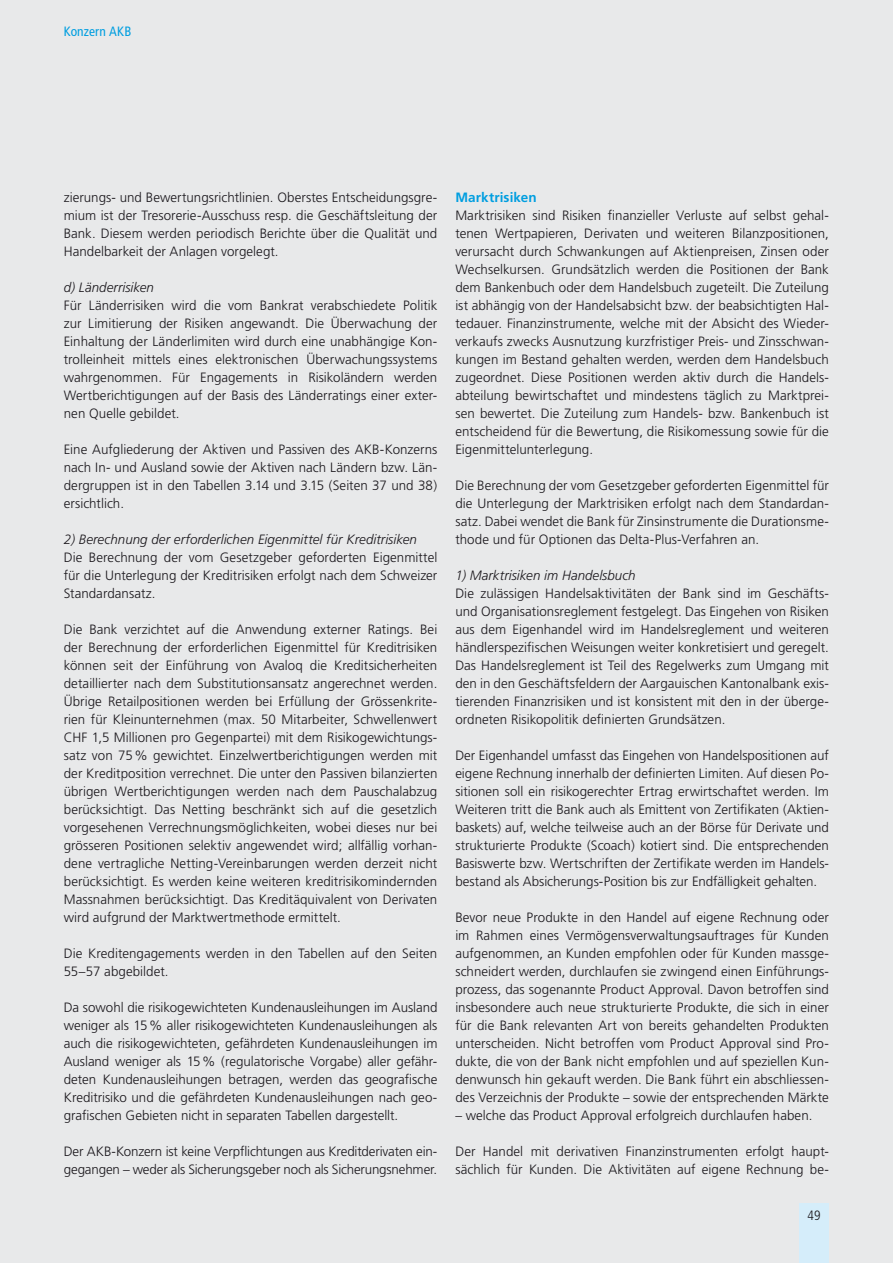
<style>
.page{position:relative;width:893px;height:1263px;background:#e8e9ea}
.page>*{position:absolute;margin:0;border:0;box-sizing:border-box;transform-origin:0 0}
.t1{font:300 13.5px/18px "Frutiger";color:#1a171c;text-align:justify}
.t2{font:italic 300 13.5px "Frutiger";color:#1a171c}
.t3{font:700 13.5px "Frutiger";letter-spacing:.01em;color:#009ee0}
.t4{font:condensed 13.5px "Frutiger";letter-spacing:.01em;color:#009ee0}
.t5{font:300 condensed 13.5px "Frutiger";color:#1a171c}
</style>
<div class="page">
<div style="left:799px;top:1203px;width:30px;height:60px;background:#d5edfa"></div>
<p class="t4" style="left:64px;top:26px;width:69px">Konzern AKB</p>
<p class="t1" style="left:64px;top:189px;width:375px">zierungs- und Bewertungsrichtlinien. Oberstes Entscheidungsgre&shy;mium ist der Tresorerie-Ausschuss resp. die Geschäftsleitung der Bank. Diesem werden periodisch Berichte über die Qualität und Handelbarkeit der Anlagen vorgelegt.</p>
<p class="t2" style="left:64px;top:282px;width:92px">d) Länderrisiken</p>
<p class="t1" style="left:64px;top:297px;width:375px">Für Länderrisiken wird die vom Bankrat verabschiedete Politik zur Limitierung der Risiken angewandt. Die Überwachung der Einhaltung der Länderlimiten wird durch eine unabhängige Kon&shy;trolleinheit mittels eines elektronischen Überwachungssystems wahrgenommen. Für Engagements in Risikoländern werden Wertberichtigungen auf der Basis des Länderratings einer exter&shy;nen Quelle gebildet.</p>
<p class="t1" style="left:64px;top:441px;width:375px">Eine Aufgliederung der Aktiven und Passiven des AKB-Konzerns nach In- und Ausland sowie der Aktiven nach Ländern bzw. Län&shy;dergruppen ist in den Tabellen 3.14 und 3.15 (Seiten 37 und 38) ersichtlich.</p>
<p class="t2" style="left:64px;top:534px;width:355px">2) Berechnung der erforderlichen Eigenmittel für Kreditrisiken</p>
<p class="t1" style="left:64px;top:549px;width:375px">Die Berechnung der vom Gesetzgeber geforderten Eigenmittel für die Unterlegung der Kreditrisiken erfolgt nach dem Schweizer Standardansatz.</p>
<p class="t1" style="left:64px;top:621px;width:375px">Die Bank verzichtet auf die Anwendung externer Ratings. Bei der Berechnung der erforderlichen Eigenmittel für Kreditrisiken können seit der Einführung von Avaloq die Kreditsicherheiten detaillierter nach dem Substitutionsansatz angerechnet werden.<br>Übrige Retailpositionen werden bei Erfüllung der Grössenkrite&shy;rien für Kleinunternehmen (max. 50 Mitarbeiter, Schwellenwert CHF 1,5 Millionen pro Gegenpartei) mit dem Risikogewichtungs&shy;satz von 75 % gewichtet. Einzelwertberichtigungen werden mit der Kreditposition verrechnet. Die unter den Passiven bilanzierten übrigen Wertberichtigungen werden nach dem Pauschalabzug berücksichtigt. Das Netting beschränkt sich auf die gesetzlich vorgesehenen Verrechnungsmöglichkeiten, wobei dieses nur bei grösseren Positionen selektiv angewendet wird; allfällig vorhan&shy;dene vertragliche Netting-Vereinbarungen werden derzeit nicht berücksichtigt. Es werden keine weiteren kreditrisikomindernden Massnahmen berücksichtigt. Das Kreditäquivalent von Derivaten wird aufgrund der Marktwertmethode ermittelt.</p>
<p class="t1" style="left:64px;top:945px;width:375px">Die Kreditengagements werden in den Tabellen auf den Seiten<br>55–57 abgebildet.</p>
<p class="t1" style="left:64px;top:999px;width:375px">Da sowohl die risikogewichteten Kundenausleihungen im Ausland weniger als 15 % aller risikogewichteten Kundenausleihungen als auch die risikogewichteten, gefährdeten Kundenausleihungen im Ausland weniger als 15 % (regulatorische Vorgabe) aller gefähr&shy;deten Kundenausleihungen betragen, werden das geografische Kreditrisiko und die gefährdeten Kundenausleihungen nach geo&shy;grafischen Gebieten nicht in separaten Tabellen dargestellt.</p>
<p class="t1" style="left:64px;top:1143px;width:375px">Der AKB-Konzern ist keine Verpflichtungen aus Kreditderivaten ein&shy;gegangen – weder als Sicherungsgeber noch als Sicherungsnehmer.</p>
<p class="t3" style="left:455px;top:192px;width:83px">Marktrisiken</p>
<p class="t1" style="left:455px;top:207px;width:375px">Marktrisiken sind Risiken finanzieller Verluste auf selbst gehal&shy;tenen Wertpapieren, Derivaten und weiteren Bilanzpositionen, verursacht durch Schwankungen auf Aktienpreisen, Zinsen oder Wechselkursen. Grundsätzlich werden die Positionen der Bank dem Bankenbuch oder dem Handelsbuch zugeteilt. Die Zuteilung ist abhängig von der Handelsabsicht bzw. der beabsichtigten Hal&shy;tedauer. Finanzinstrumente, welche mit der Absicht des Wieder&shy;verkaufs zwecks Ausnutzung kurzfristiger Preis- und Zinsschwan&shy;kungen im Bestand gehalten werden, werden dem Handelsbuch zugeordnet. Diese Positionen werden aktiv durch die Handels&shy;abteilung bewirtschaftet und mindestens täglich zu Marktprei&shy;sen bewertet. Die Zuteilung zum Handels- bzw. Bankenbuch ist entscheidend für die Bewertung, die Risikomessung sowie für die Eigenmittelunterlegung.</p>
<p class="t1" style="left:455px;top:477px;width:375px">Die Berechnung der vom Gesetzgeber geforderten Eigenmittel für die Unterlegung der Marktrisiken erfolgt nach dem Standardan&shy;satz. Dabei wendet die Bank für Zinsinstrumente die Durationsme&shy;thode und für Optionen das Delta-Plus-Verfahren an.</p>
<p class="t2" style="left:455px;top:570px;width:182px">1) Marktrisiken im Handelsbuch</p>
<p class="t1" style="left:455px;top:585px;width:375px">Die zulässigen Handelsaktivitäten der Bank sind im Geschäfts&shy;und Organisationsreglement festgelegt. Das Eingehen von Risiken aus dem Eigenhandel wird im Handelsreglement und weiteren händlerspezifischen Weisungen weiter konkretisiert und geregelt.<br>Das Handelsreglement ist Teil des Regelwerks zum Umgang mit den in den Geschäftsfeldern der Aargauischen Kantonalbank exis&shy;tierenden Finanzrisiken und ist konsistent mit den in der überge&shy;ordneten Risikopolitik definierten Grundsätzen.</p>
<p class="t1" style="left:455px;top:747px;width:375px">Der Eigenhandel umfasst das Eingehen von Handelspositionen auf eigene Rechnung innerhalb der definierten Limiten. Auf diesen Po&shy;sitionen soll ein risikogerechter Ertrag erwirtschaftet werden. Im Weiteren tritt die Bank auch als Emittent von Zertifikaten (Aktien&shy;baskets) auf, welche teilweise auch an der Börse für Derivate und strukturierte Produkte (Scoach) kotiert sind. Die entsprechenden Basiswerte bzw. Wertschriften der Zertifikate werden im Handels&shy;bestand als Absicherungs-Position bis zur Endfälligkeit gehalten.</p>
<p class="t1" style="left:455px;top:909px;width:375px">Bevor neue Produkte in den Handel auf eigene Rechnung oder im Rahmen eines Vermögensverwaltungsauftrages für Kunden aufgenommen, an Kunden empfohlen oder für Kunden massge&shy;schneidert werden, durchlaufen sie zwingend einen Einführungs&shy;prozess, das sogenannte Product Approval. Davon betroffen sind insbesondere auch neue strukturierte Produkte, die sich in einer für die Bank relevanten Art von bereits gehandelten Produkten unterscheiden. Nicht betroffen vom Product Approval sind Pro&shy;dukte, die von der Bank nicht empfohlen und auf speziellen Kun&shy;denwunsch hin gekauft werden. Die Bank führt ein abschliessen&shy;des Verzeichnis der Produkte – sowie der entsprechenden Märkte</p>
<p class="t1" style="left:455px;top:1107px;width:359px">– welche das Product Approval erfolgreich durchlaufen haben.</p>
<p class="t1" style="left:455px;top:1143px;width:375px">Der Handel mit derivativen Finanzinstrumenten erfolgt haupt&shy;sächlich für Kunden. Die Aktivitäten auf eigene Rechnung be-</p>
<p class="t5" style="left:807px;top:1209px;width:14px">49</p>
</div>
